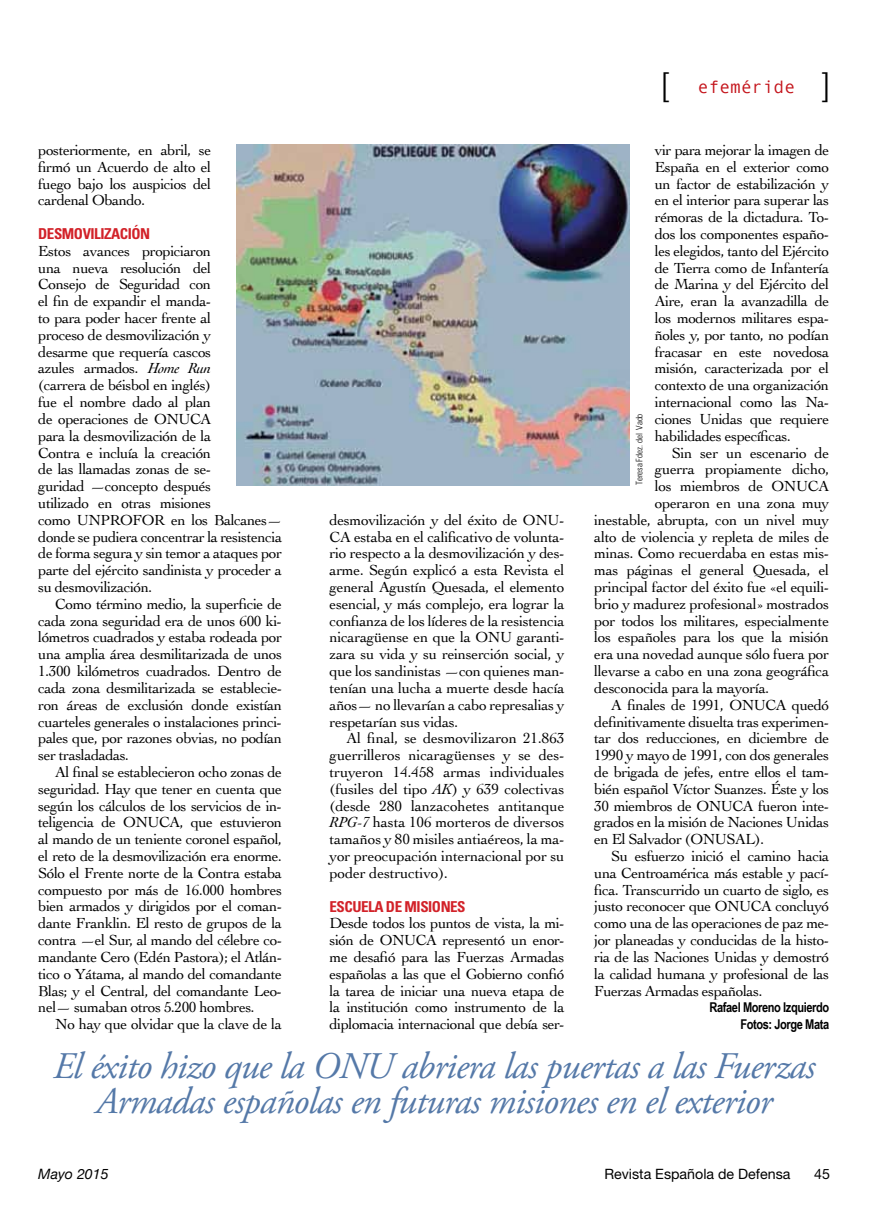
<style>
.page{position:relative;width:893px;height:1217px;background:#fff}
.page>*{position:absolute;margin:0;border:0;box-sizing:border-box;transform-origin:0 0}
.t1{font:italic 37.5px/34.5px "Adobe Garamond Pro";letter-spacing:-.02em;color:#5579a8;text-align:center}
.t2{font:300 33px "Helvetica Neue";color:#000}
.t3{font:18px "Monotypecom";color:#c4141b}
.t4{font:15.3px/16.8px "Cochin";letter-spacing:-.03em;color:#000;text-align:justify}
.t5{font:700 condensed 15px "Univers";letter-spacing:-.03em;color:#d22229}
.t6{font:14.25px "Helvetica Neue";color:#000}
.t7{font:italic 14.25px "Helvetica Neue";color:#000}
.t8{font:700 13.5px/16.8px "Arial Narrow";letter-spacing:-.03em;color:#000;text-align:right}
.t9{font:300 condensed 9px "Univers";letter-spacing:-.005em;color:#000}
.s1{font-family:"Helvetica Neue";font-weight:300;font-size:33px;color:#000}
.s2{font-style:italic}
</style>
<div class="page">
<img style="left:237px;top:145px;width:392px;height:341px">
<h2 class="t2" style="left:661px;top:58px;width:9px">[</h2>
<p class="t3" style="left:698px;top:77px;width:134px">efeméride <span class="s1">]</span></p>
<p class="t4" style="left:655px;top:141px;width:176px">vir para mejorar la imagen de España en el exterior como un factor de estabilización y en el interior para superar las rémoras de la dictadura. To&shy;dos los componentes españo&shy;les elegidos, tanto del Ejército de Tierra como de Infantería de Marina y del Ejército del Aire, eran la avanzadilla de los modernos militares espa&shy;ñoles y, por tanto, no podían fracasar en este novedosa misión, caracterizada por el contexto de una organización internacional como las Na&shy;ciones Unidas que requiere habilidades específicas.</p>
<p class="t4" style="left:672px;top:443px;width:159px">Sin ser un escenario de</p>
<p class="t4" style="left:655px;top:460px;width:176px">guerra propiamente dicho,</p>
<p class="t4" style="left:655px;top:477px;width:176px">los miembros de ONUCA</p>
<p class="t4" style="left:655px;top:494px;width:176px">operaron en una zona muy</p>
<p class="t4" style="left:594px;top:510px;width:236px">inestable, abrupta, con un nivel muy</p>
<p class="t4" style="left:594px;top:527px;width:236px">alto de violencia y repleta de miles de</p>
<p class="t4" style="left:594px;top:544px;width:236px">minas. Como recuerdaba en estas mis-</p>
<p class="t4" style="left:594px;top:561px;width:236px">mas páginas el general Quesada, el</p>
<p class="t4" style="left:594px;top:578px;width:236px">principal factor del éxito fue «el equili-</p>
<p class="t4" style="left:594px;top:594px;width:236px">brio y madurez profesional» mostrados</p>
<p class="t4" style="left:594px;top:611px;width:236px">por todos los militares, especialmente</p>
<p class="t4" style="left:594px;top:628px;width:236px">los españoles para los que la misión</p>
<p class="t4" style="left:594px;top:645px;width:236px">era una novedad aunque sólo fuera por</p>
<p class="t4" style="left:594px;top:662px;width:236px">llevarse a cabo en una zona geográfica</p>
<p class="t4" style="left:594px;top:678px;width:177px">desconocida para la mayoría.</p>
<p class="t4" style="left:611px;top:695px;width:219px">A finales de 1991, ONUCA quedó</p>
<p class="t4" style="left:594px;top:712px;width:236px">definitivamente disuelta tras experimen-</p>
<p class="t4" style="left:594px;top:729px;width:236px">tar dos reducciones, en diciembre de</p>
<p class="t4" style="left:594px;top:746px;width:236px">1990 y mayo de 1991, con dos generales</p>
<p class="t4" style="left:594px;top:762px;width:236px">de brigada de jefes, entre ellos el tam-</p>
<p class="t4" style="left:594px;top:779px;width:236px">bién español Víctor Suanzes. Éste y los</p>
<p class="t4" style="left:594px;top:796px;width:236px">30 miembros de ONUCA fueron inte-</p>
<p class="t4" style="left:594px;top:813px;width:236px">grados en la misión de Naciones Unidas</p>
<p class="t4" style="left:594px;top:830px;width:171px">en El Salvador (ONUSAL).</p>
<p class="t4" style="left:611px;top:846px;width:219px">Su esfuerzo inició el camino hacia</p>
<p class="t4" style="left:594px;top:863px;width:236px">una Centroamérica más estable y pací-</p>
<p class="t4" style="left:594px;top:880px;width:236px">fica. Transcurrido un cuarto de siglo, es</p>
<p class="t4" style="left:594px;top:897px;width:236px">justo reconocer que ONUCA concluyó</p>
<p class="t4" style="left:594px;top:914px;width:236px">como una de las operaciones de paz me-</p>
<p class="t4" style="left:594px;top:930px;width:236px">jor planeadas y conducidas de la histo-</p>
<p class="t4" style="left:594px;top:947px;width:236px">ria de las Naciones Unidas y demostró</p>
<p class="t4" style="left:594px;top:964px;width:236px">la calidad humana y profesional de las</p>
<p class="t4" style="left:594px;top:981px;width:170px">Fuerzas Armadas españolas.</p>
<p class="t8" style="left:709px;top:998px;width:121px">Rafael Moreno Izquierdo<br>Fotos: Jorge Mata</p>
<p class="t4" style="left:38px;top:141px;width:174px">posteriormente, en abril, se firmó un Acuerdo de alto el fuego bajo los auspicios del cardenal Obando.</p>
<p class="t5" style="left:38px;top:224px;width:114px">DESMOVILIZACIÓN</p>
<p class="t4" style="left:38px;top:242px;width:245px;text-align:left">Estos avances propiciaron<br>una nueva resolución del<br>Consejo de Seguridad con<br>el fin de expandir el manda-<br>to para poder hacer frente al<br>proceso de desmovilización y<br>desarme que requería cascos<br>azules armados. <span class="s2">Home Run<br></span>(carrera de béisbol en inglés)<br>fue el nombre dado al plan<br>de operaciones de ONUCA<br>para la desmovilización de la<br>Contra e incluía la creación<br>de las llamadas zonas de se-<br>guridad —concepto después<br>utilizado en otras misiones<br>como UNPROFOR en los Balcanes— donde se pudiera concentrar la resistencia de forma segura y sin temor a ataques por parte del ejército sandinista y proceder a su desmovilización.</p>
<p class="t4" style="left:38px;top:594px;width:245px;text-indent:17px">Como término medio, la superficie de cada zona seguridad era de unos 600 ki&shy;lómetros cuadrados y estaba rodeada por una amplia área desmilitarizada de unos 1.300 kilómetros cuadrados. Dentro de cada zona desmilitarizada se establecie&shy;ron áreas de exclusión donde existían cuarteles generales o instalaciones princi&shy;pales que, por razones obvias, no podían ser trasladadas.</p>
<p class="t4" style="left:38px;top:762px;width:245px;text-indent:17px">Al final se establecieron ocho zonas de seguridad. Hay que tener en cuenta que según los cálculos de los servicios de in&shy;teligencia de ONUCA, que estuvieron al mando de un teniente coronel español, el reto de la desmovilización era enorme.<br>Sólo el Frente norte de la Contra estaba compuesto por más de 16.000 hombres bien armados y dirigidos por el coman&shy;dante Franklin. El resto de grupos de la contra —el Sur, al mando del célebre co&shy;mandante Cero (Edén Pastora); el Atlán&shy;tico o Yátama, al mando del comandante Blas; y el Central, del comandante Leo&shy;nel— sumaban otros 5.200 hombres.</p>
<p class="t4" style="left:55px;top:1014px;width:228px">No hay que olvidar que la clave de la</p>
<h1 class="t1" style="left:53px;top:1049px;width:764px">El éxito hizo que la ONU abriera las puertas a las Fuerzas<br>Armadas españolas en futuras misiones en el exterior</h1>
<p class="t9" style="left:634px;top:484px;width:73px;rotate:-90deg">Teresa Fdez. del Vado</p>
<p class="t4" style="left:330px;top:510px;width:236px">desmovilización y del éxito de ONU-CA estaba en el calificativo de volunta&shy;rio respecto a la desmovilización y des&shy;arme. Según explicó a esta Revista el general Agustín Quesada, el elemento esencial, y más complejo, era lograr la confianza de los líderes de la resistencia nicaragüense en que la ONU garanti&shy;zara su vida y su reinserción social, y que los sandinistas —con quienes man&shy;tenían una lucha a muerte desde hacía años— no llevarían a cabo represalias y respetarían sus vidas.</p>
<p class="t4" style="left:330px;top:729px;width:236px;text-indent:17px">Al final, se desmovilizaron 21.863 guerrilleros nicaragüenses y se des&shy;truyeron 14.458 armas individuales (fusiles del tipo <span class="s2">AK</span>) y 639 colectivas (desde 280 lanzacohetes antitanque <span class="s2">RPG-7</span> hasta 106 morteros de diversos tamaños y 80 misiles antiaéreos, la ma&shy;yor preocupación internacional por su poder destructivo).</p>
<p class="t5" style="left:330px;top:896px;width:138px">ESCUELA DE MISIONES</p>
<p class="t4" style="left:330px;top:914px;width:236px">Desde todos los puntos de vista, la mi&shy;sión de ONUCA representó un enor&shy;me desafió para las Fuerzas Armadas españolas a las que el Gobierno confió la tarea de iniciar una nueva etapa de la institución como instrumento de la diplomacia internacional que debía ser-</p>
<p class="t7" style="left:38px;top:1161px;width:72px">Mayo 2015</p>
<p class="t6" style="left:604px;top:1164px;width:188px">Revista Española de Defensa</p>
<p class="t6" style="left:814px;top:1164px;width:17px">45</p>
</div>
